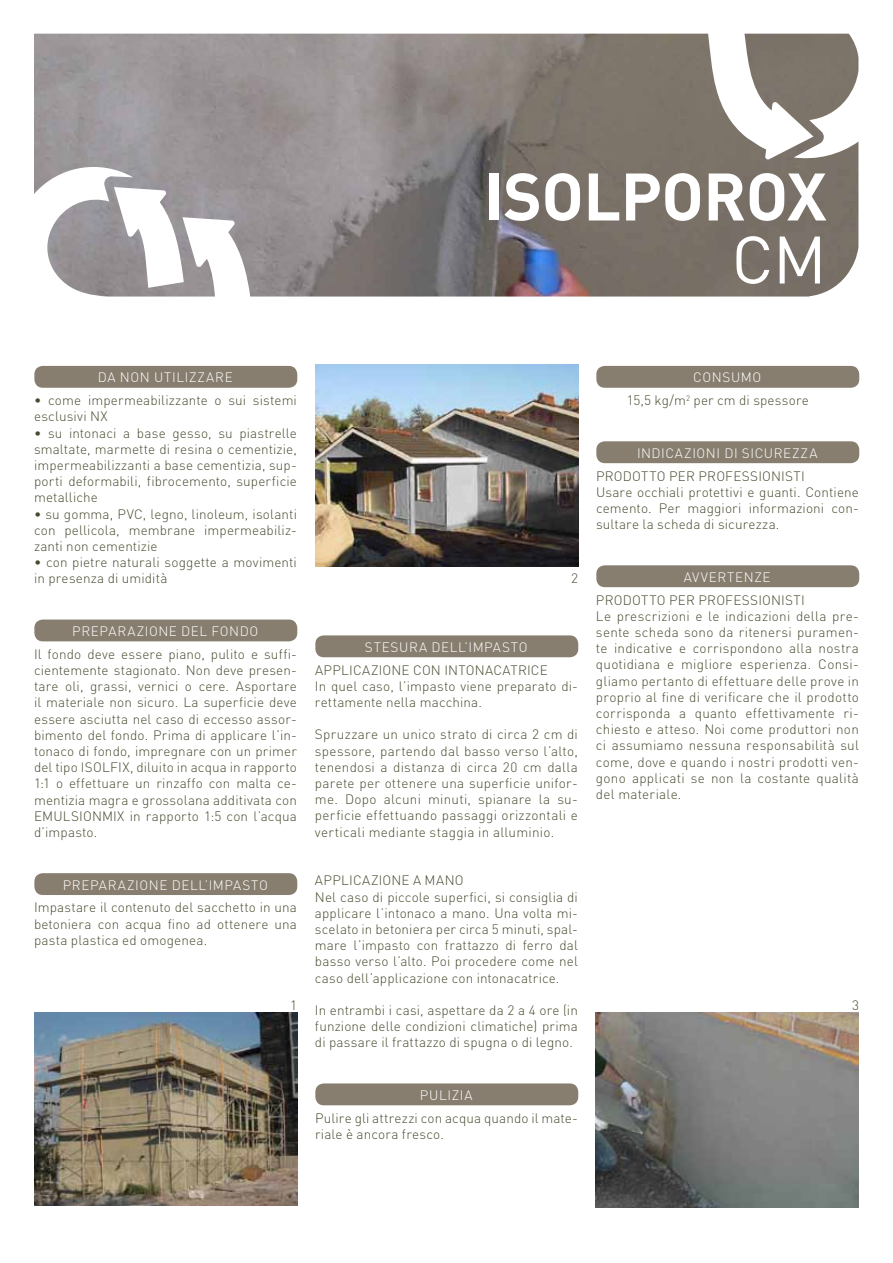
<style>
.page{position:relative;width:893px;height:1263px;background:#fff}
.page>*{position:absolute;margin:0;border:0;box-sizing:border-box;transform-origin:0 0}
.t1{font:700 66px "DIN";letter-spacing:-.01em;color:#fff}
.t2{font:66px "DIN";color:#fff}
.t3{font:300 13.5px/16.2px "DIN";letter-spacing:.015em;color:#4a4a30}
.t4{font:300 13.5px "DIN";letter-spacing:.045em;color:#fff}
.s1{color:#fff}
</style>
<div class="page">
<img style="left:34px;top:34px;width:824px;height:263px">
<svg style="left:708px;top:33px;width:105px;height:126px"></svg>
<svg style="left:114px;top:187px;width:136px;height:110px"></svg>
<div style="left:34px;top:366px;width:263px;height:22px;background:#887e6f;border-radius:9px"></div>
<div style="left:34px;top:619px;width:263px;height:22px;background:#887e6f;border-radius:9px"></div>
<div style="left:34px;top:873px;width:263px;height:22px;background:#887e6f;border-radius:9px"></div>
<img style="left:34px;top:1012px;width:264px;height:193px">
<img style="left:315px;top:365px;width:264px;height:202px">
<div style="left:315px;top:635px;width:263px;height:22px;background:#887e6f;border-radius:9px"></div>
<div style="left:315px;top:1083px;width:263px;height:22px;background:#887e6f;border-radius:9px"></div>
<div style="left:596px;top:366px;width:263px;height:22px;background:#887e6f;border-radius:9px"></div>
<div style="left:596px;top:441px;width:263px;height:22px;background:#887e6f;border-radius:9px"></div>
<div style="left:596px;top:565px;width:263px;height:22px;background:#887e6f;border-radius:9px"></div>
<img style="left:595px;top:1012px;width:264px;height:195px">
<h1 class="t1" style="left:484px;top:153px;width:345px">ISOLPOROX</h1>
<h1 class="t2" style="left:731px;top:218px;width:97px">CM</h1>
<p class="t4" style="left:98px;top:369px;width:136px">DA NON UTILIZZARE</p>
<p class="t3" style="left:34px;top:392px;width:264px">• come impermeabilizzante o sui sistemi esclusivi NX</p>
<p class="t3" style="left:34px;top:424px;width:264px;text-align:justify">• su intonaci a base gesso, su piastrelle smaltate, marmette di resina o cementizie, impermeabilizzanti a base cementizia, sup&shy;porti deformabili, fibrocemento, superficie metalliche</p>
<p class="t3" style="left:34px;top:505px;width:264px;text-align:justify">• su gomma, PVC, legno, linoleum, isolanti con pellicola, membrane impermeabiliz&shy;zanti non cementizie</p>
<p class="t3" style="left:34px;top:554px;width:264px">• con pietre naturali soggette a movimenti in presenza di umidità</p>
<p class="t4" style="left:72px;top:623px;width:177px">PREPARAZIONE DEL FONDO</p>
<p class="t3" style="left:34px;top:646px;width:264px;text-align:justify">Il fondo deve essere piano, pulito e suffi&shy;cientemente stagionato. Non deve presen&shy;tare oli, grassi, vernici o cere. Asportare il materiale non sicuro. La superficie deve essere asciutta nel caso di eccesso assor&shy;bimento del fondo. Prima di applicare l’in&shy;tonaco di fondo, impregnare con un primer del tipo ISO LFIX, diluito in acqua in rapporto 1:1 o effettuare un rinzaffo con malta ce&shy;mentizia magra e grossolana additivata con EM ULSIONM IX in rapporto 1:5 con l’acqua d’impasto.</p>
<p class="t4" style="left:63px;top:876px;width:204px">PREPARAZIONE DELL’IM PASTO</p>
<p class="t3" style="left:34px;top:899px;width:264px;text-align:justify">Impastare il contenuto del sacchetto in una betoniera con acqua fino ad ottenere una pasta plastica ed omogenea.</p>
<p class="t3" style="left:290px;top:996px;width:8px">1</p>
<p class="t3" style="left:571px;top:570px;width:8px">2</p>
<p class="t4" style="left:365px;top:639px;width:162px">STESURA DELL’IM PASTO</p>
<p class="t3" style="left:315px;top:661px;width:264px">APPLICAZIONE CON INTONACATRICE<br>In quel caso, l’impasto viene preparato di&shy;rettamente nella macchina.</p>
<p class="t3" style="left:315px;top:726px;width:264px;text-align:justify">Spruzzare un unico strato di circa 2 cm di spessore, partendo dal basso verso l’alto, tenendosi a distanza di circa 20 cm dalla parete per ottenere una superficie unifor&shy;me. Dopo alcuni minuti, spianare la su&shy;perficie effettuando passaggi orizzontali e verticali mediante staggia in alluminio.</p>
<p class="t3" style="left:315px;top:872px;width:264px">APPLICAZIONE A MANO<br>Nel caso di piccole superfici, si consiglia di applicare l’intonaco a mano. Una volta mi&shy;scelato in betoniera per circa 5 minuti, spal&shy;mare l’impasto con frattazzo di ferro dal basso verso l’alto. Poi procedere come nel caso dell’applicazione con intonacatrice.</p>
<p class="t3" style="left:315px;top:1002px;width:264px;text-align:justify">In entrambi i casi, aspettare da 2 a 4 ore (in funzione delle condizioni climatiche) prima di passare il frattazzo di spugna o di legno.</p>
<p class="t4" style="left:420px;top:1087px;width:54px">PULIZIA</p>
<p class="t3" style="left:315px;top:1109px;width:264px">Pulire gli attrezzi con acqua quando il mate&shy;riale è ancora fresco.</p>
<p class="t3" style="left:627px;top:366px;width:184px;line-height:22.8px;text-align:center"><span class="s1">CONSUMO<br></span>15,5 kg/m<sup>2</sup> per cm di spessore</p>
<p class="t4" style="left:637px;top:445px;width:182px">INDICAZIONI DI SICUREZZA</p>
<p class="t3" style="left:596px;top:467px;width:28px">PRODO</p>
<p class="t3" style="left:596px;top:467px;width:264px;text-indent:45px">TTO PER PROFESSIONISTI<br>Usare occhiali protettivi e guanti. Contiene cemento. Per maggiori informazioni con&shy;sultare la scheda di sicurezza.</p>
<p class="t4" style="left:684px;top:569px;width:88px">AVVERTENZE</p>
<p class="t3" style="left:596px;top:591px;width:264px;text-indent:45px">TTO PER PROFESSIONISTI<br>Le prescrizioni e le indicazioni della pre&shy;sente scheda sono da ritenersi puramen&shy;te indicative e corrispondono alla nostra quotidiana e migliore esperienza. Consi&shy;gliamo pertanto di effettuare delle prove in proprio al fine di verificare che il prodotto corrisponda a quanto effettivamente ri&shy;chiesto e atteso. Noi come produttori non ci assumiamo nessuna responsabilità sul come, dove e quando i nostri prodotti ven&shy;gono applicati se non la costante qualità del materiale.</p>
<p class="t3" style="left:596px;top:591px;width:28px">PRODO</p>
<p class="t3" style="left:852px;top:996px;width:8px">3</p>
</div>
